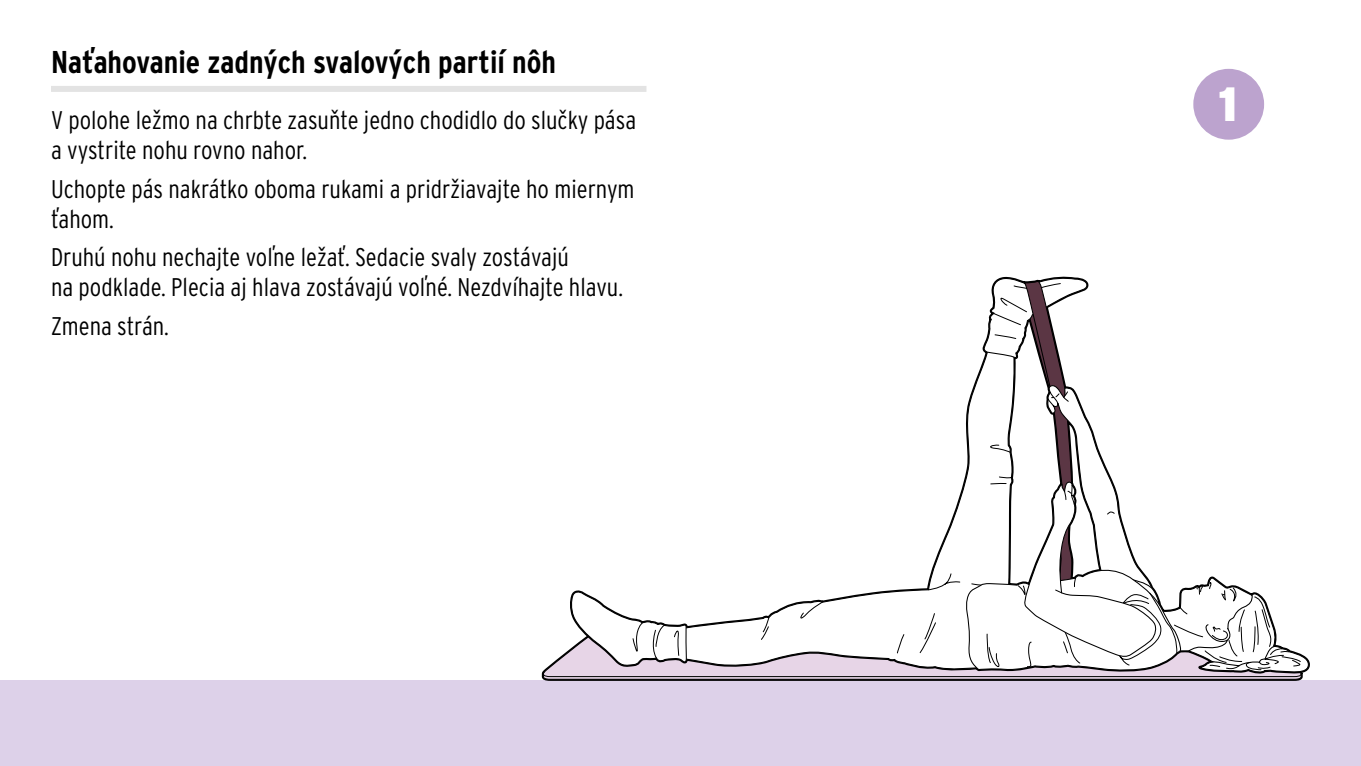
<style>
.page{position:relative;width:1361px;height:766px;background:#fff}
.page>*{position:absolute;margin:0;border:0;box-sizing:border-box;transform-origin:0 0}
.ID_M01_KREIS_SCHWARZ{font:900 48px "Interstate OT";color:#fff}
.id_headline_Übung_li{font:700 condensed 31.5px "Interstate OT";color:#000}
.ID_FLIESSTEXT{font:300 condensed 25.5px/30px "Interstate OT";color:#000}
</style>
<div class="page">
<div style="left:0;top:680px;width:1361px;height:85px;background:#ddd1e9"></div>
<svg style="left:542px;top:277px;width:767px;height:403px"></svg>
<div style="left:51px;top:86px;width:595px;height:6px;background:#e3e3e3"></div>
<div style="left:1193px;top:69px;width:71px;height:71px;background:#bca3ce;border-radius:50%"></div>
<p class="id_headline_Übung_li" style="left:51px;top:43px;width:506px">Naťahovanie zadných svalových partií nôh</p>
<p class="ID_FLIESSTEXT" style="left:51px;top:105px;width:587px">V polohe ležmo na chrbte zasuňte jedno chodidlo do slučky pása a vystrite nohu rovno nahor.</p>
<p class="ID_FLIESSTEXT" style="left:51px;top:173px;width:585px">Uchopte pás nakrátko oboma rukami a pridržiavajte ho miernym ťahom.</p>
<p class="ID_FLIESSTEXT" style="left:51px;top:242px;width:573px">Druhú nohu nechajte voľne ležať. Sedacie svaly zostávajú<br>na podklade. Plecia aj hlava zostávajú voľné. Nezdvíhajte hlavu.</p>
<p class="ID_FLIESSTEXT" style="left:51px;top:311px;width:119px">Zmena strán.</p>
<p class="ID_M01_KREIS_SCHWARZ" style="left:1217px;top:73px;width:22px">1</p>
</div>
